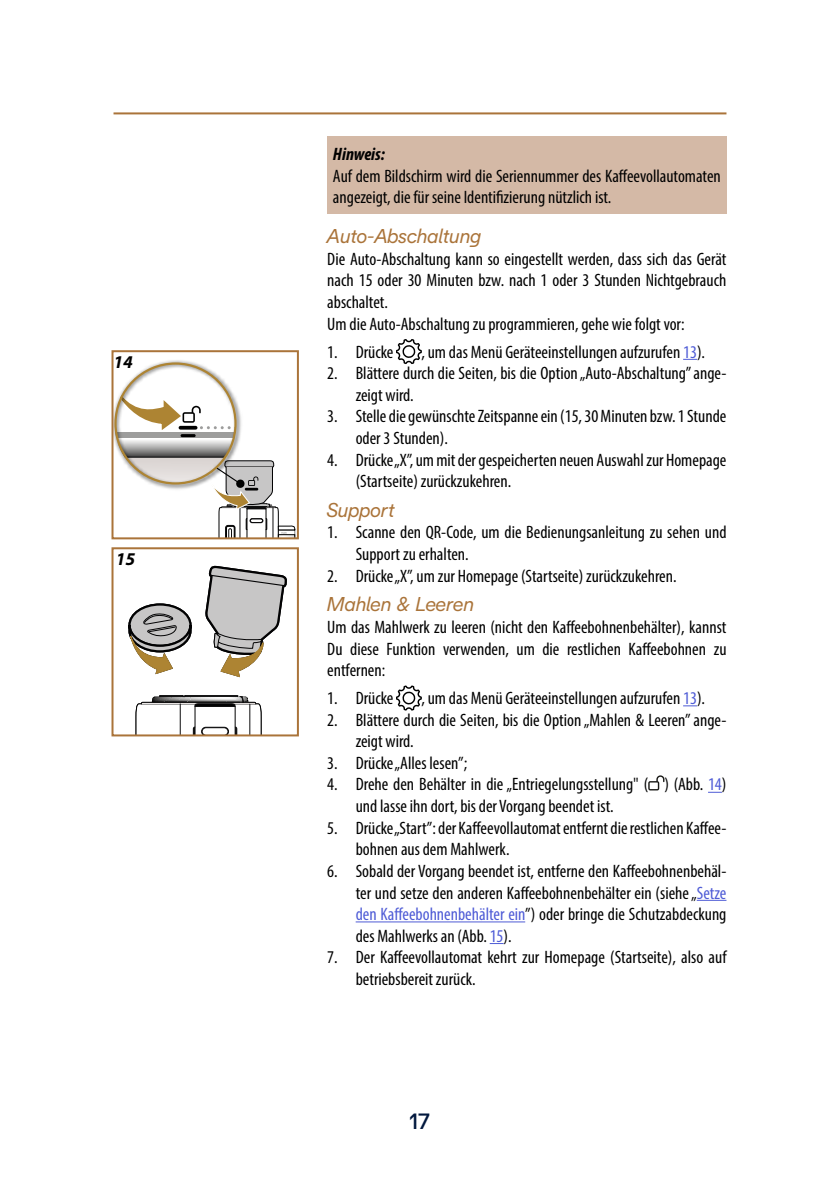
<style>
.page{position:relative;width:840px;height:1191px;background:#fff}
.page>*{position:absolute;margin:0;border:0;box-sizing:border-box;transform-origin:0 0}
.t1{font:500 22px "De Longhi Sans";color:#02183e}
.sottoparagrafo{font:italic 20px "De Longhi Sans";color:#aa743a}
.testo{font:condensed 18px/21.6px "Myriad Pro";color:#000}
.pericoli{font:italic 700 condensed 18px "Myriad Pro";color:#000}
.numero_figura{font:italic 700 18px "Myriad Pro";color:#000}
.s1{color:#4f5cd6}
</style>
<div class="page">
<hr style="left:113px;top:112px;width:613px;height:2px;background:#aa743a">
<svg style="left:683px;top:359px;width:13px;height:1px"></svg>
<svg style="left:683px;top:705px;width:13px;height:1px"></svg>
<svg style="left:708px;top:792px;width:13px;height:1px"></svg>
<hr style="left:696px;top:900px;width:30px;height:1px;background:#4f5cd6">
<hr style="left:355px;top:921px;width:170px;height:1px;background:#4f5cd6">
<svg style="left:489px;top:943px;width:14px;height:1px"></svg>
<div style="left:327px;top:136px;width:399px;height:77px;background:#d4b9a6"></div>
<svg style="left:396px;top:339px;width:25px;height:25px"></svg>
<svg style="left:396px;top:685px;width:25px;height:25px"></svg>
<svg style="left:648px;top:775px;width:16px;height:15px"></svg>
<img style="left:114px;top:360px;width:127px;height:85px">
<svg style="left:114px;top:363px;width:121px;height:69px"></svg>
<svg style="left:116px;top:438px;width:179px;height:98px"></svg>
<div style="left:111px;top:350px;width:188px;height:189px;border:2px solid #aa743a"></div>
<svg style="left:129px;top:604px;width:61px;height:42px"></svg>
<div style="left:128px;top:603px;width:63px;height:44px;border:2px solid #020203;border-radius:50%"></div>
<svg style="left:128px;top:613px;width:64px;height:62px"></svg>
<svg style="left:206px;top:565px;width:80px;height:113px"></svg>
<svg style="left:135px;top:695px;width:126px;height:38px"></svg>
<div style="left:111px;top:547px;width:188px;height:189px;border:2px solid #aa743a"></div>
<p class="numero_figura" style="left:113px;top:350px;width:21px">14</p>
<p class="numero_figura" style="left:116px;top:547px;width:21px">15</p>
<p class="pericoli" style="left:333px;top:143px;width:53px">Hinweis:</p>
<p class="testo" style="left:333px;top:165px;width:389px">Auf dem Bildschirm wird die Seriennummer des Kaffeevollautomaten angezeigt, die für seine Identifizierung nützlich ist.</p>
<p class="sottoparagrafo" style="left:327px;top:224px;width:156px">Auto-Abschaltung</p>
<p class="testo" style="left:327px;top:248px;width:400px;text-align:justify">Die Auto-Abschaltung kann so eingestellt werden, dass sich das Gerät nach 15 oder 30 Minuten bzw. nach 1 oder 3 Stunden Nichtgebrauch abschaltet.</p>
<p class="testo" style="left:327px;top:313px;width:358px">Um die Auto-Abschaltung zu programmieren, gehe wie folgt vor:</p>
<p class="testo" style="left:327px;top:340px;width:68px">1. Drücke</p>
<p class="testo" style="left:421px;top:340px;width:285px">, um das Menü Geräteeinstellungen aufzurufen <span class="s1">13</span>).</p>
<p class="testo" style="left:355px;top:362px;width:372px;text-indent:-28px">2. Blättere durch die Seiten, bis die Option „Auto-Abschaltung” ange&shy;zeigt wird.</p>
<p class="testo" style="left:355px;top:405px;width:372px;text-indent:-28px">3. Stelle die gewünschte Zeitspanne ein (15, 30 Minuten bzw. 1 Stunde oder 3 Stunden).</p>
<p class="testo" style="left:355px;top:448px;width:372px;text-indent:-28px">4. Drücke „X”, um mit der gespeicherten neuen Auswahl zur Homepage (Startseite) zurückzukehren.</p>
<p class="sottoparagrafo" style="left:327px;top:498px;width:69px">Support</p>
<p class="testo" style="left:355px;top:521px;width:372px;text-indent:-28px">1. Scanne den QR-Code, um die Bedienungsanleitung zu sehen und<br>Support zu erhalten.</p>
<p class="testo" style="left:327px;top:565px;width:350px">2. Drücke „X”, um zur Homepage (Startseite) zurückzukehren.</p>
<p class="sottoparagrafo" style="left:327px;top:592px;width:149px">Mahlen &amp; Leeren</p>
<p class="testo" style="left:327px;top:616px;width:400px;text-align:justify">Um das Mahlwerk zu leeren (nicht den Kaffeebohnenbehälter), kannst Du diese Funktion verwenden, um die restlichen Kaffeebohnen zu entfernen:</p>
<p class="testo" style="left:327px;top:687px;width:68px">1. Drücke</p>
<p class="testo" style="left:421px;top:687px;width:285px">, um das Menü Geräteeinstellungen aufzurufen <span class="s1">13</span>).</p>
<p class="testo" style="left:355px;top:708px;width:372px;text-indent:-28px">2. Blättere durch die Seiten, bis die Option „Mahlen &amp; Leeren” ange&shy;zeigt wird.</p>
<p class="testo" style="left:327px;top:752px;width:141px">3. Drücke „Alles lesen”;</p>
<p class="testo" style="left:355px;top:773px;width:372px;text-indent:-28px">4. Drehe den Behälter in die „Entriegelungsstellung" ( ) (Abb. <span class="s1">14</span>) und lasse ihn dort, bis der Vorgang beendet ist.</p>
<p class="testo" style="left:355px;top:816px;width:372px;text-indent:-28px">5. Drücke „Start”: der Kaffeevollautomat entfernt die restlichen Kaffee&shy;bohnen aus dem Mahlwerk.</p>
<p class="testo" style="left:355px;top:860px;width:372px;text-align:justify;text-indent:-28px">6. Sobald der Vorgang beendet ist, entferne den Kaffeebohnenbehäl&shy;ter und setze den anderen Kaffeebohnenbehälter ein (siehe „<span class="s1">Setze den Kaffeebohnenbehälter ein</span>”) oder bringe die Schutzabdeckung des Mahlwerks an (Abb. <span class="s1">15</span>).</p>
<p class="testo" style="left:355px;top:946px;width:372px;text-indent:-28px">7. Der Kaffeevollautomat kehrt zur Homepage (Startseite), also auf betriebsbereit zurück.</p>
<p class="t1" style="left:409px;top:1108px;width:22px">17</p>
</div>
